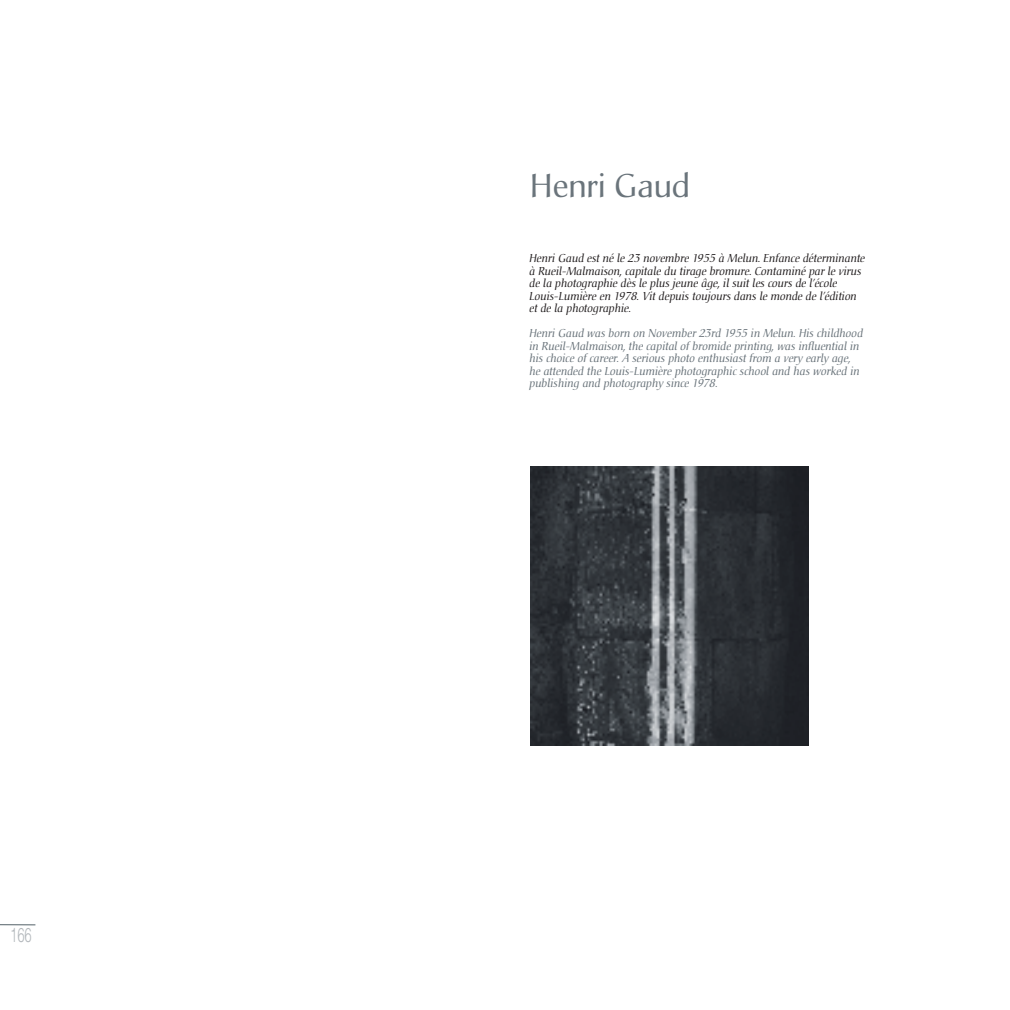
<style>
.page{position:relative;width:1010px;height:1010px;background:#fff}
.page>*{position:absolute;margin:0;border:0;box-sizing:border-box;transform-origin:0 0}
.t1{font:32.5px "Christiana";color:#6a747b}
.t2{font:300 20px "Helvetica";color:#b2b7bb;scale:.65 1}
.t3{font:italic 11.25px/12.5px "Christiana";color:#6a747b}
.t4{font:italic 11.25px/12.5px "Christiana";color:#231f20}
</style>
<div class="page">
<hr style="left:0;top:924px;width:35px;height:1px;background:#526067">
<img style="left:531px;top:466px;width:278px;height:280px">
<h2 class="t2" style="left:10px;top:923px;width:35px">166</h2>
<h1 class="t1" style="left:530px;top:165px;width:162px">Henri Gaud</h1>
<p class="t4" style="left:530px;top:252px;width:337px">Henri Gaud est né le 23 novembre 1955 à Melun. Enfance déterminante à Rueil-Malmaison, capitale du tirage bromure. Contaminé par le virus de la photographie dès le plus jeune âge, il suit les cours de l’école Louis-Lumière en 1978. Vit depuis toujours dans le monde de l’édition et de la photographie.</p>
<p class="t3" style="left:530px;top:327px;width:335px">Henri Gaud was born on November 23rd 1955 in Melun. His childhood in Rueil-Malmaison, the capital of bromide printing, was influential in his choice of career. A serious photo enthusiast from a very early age, he attended the Louis-Lumière photographic school and has worked in publishing and photography since 1978.</p>
</div>
